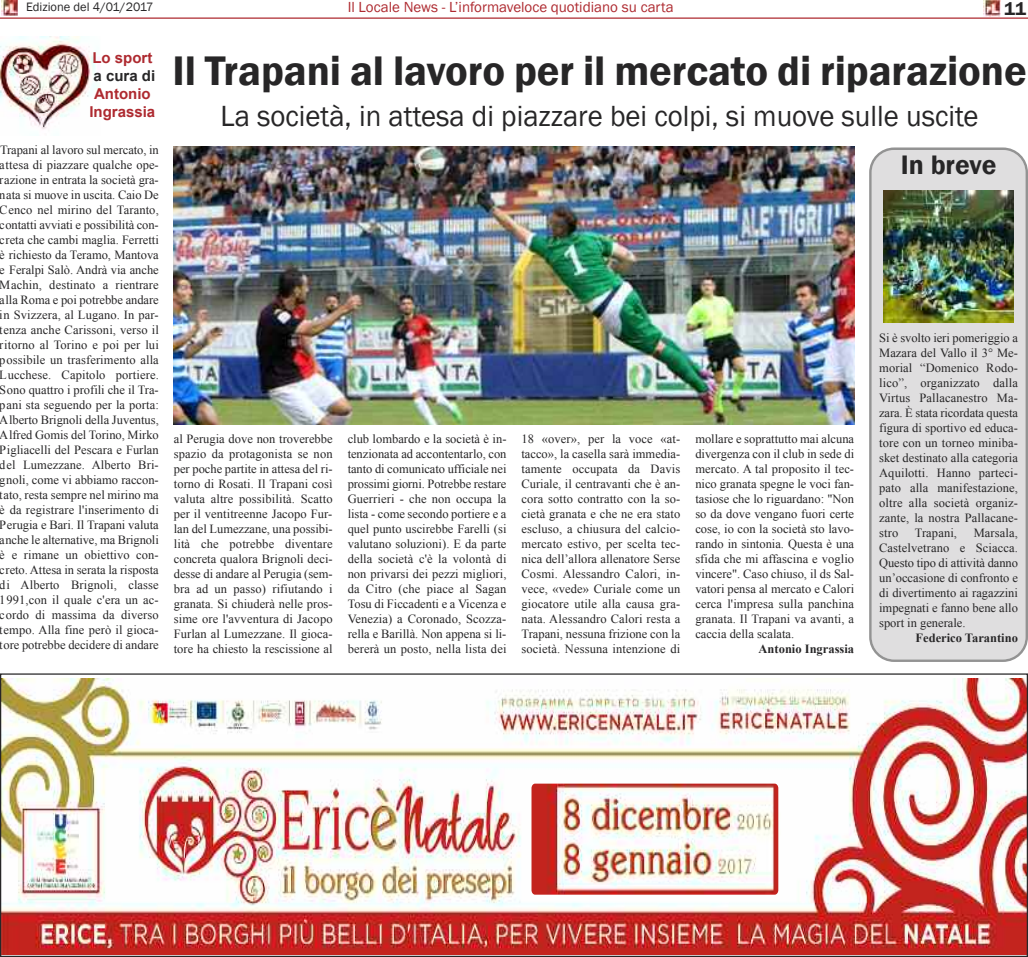
<style>
.page{position:relative;width:1028px;height:957px;background:#fff}
.page>*{position:absolute;margin:0;border:0;box-sizing:border-box;transform-origin:0 0}
.t1{font:600 42.5px "Franklin Gothic";letter-spacing:-.005em;color:#272627}
.t2{font:30px "Franklin Gothic";color:#272627;scale:.96 1}
.t3{font:600 27.5px "Franklin Gothic";color:#272627}
.t4{font:600 18.75px "Franklin Gothic";color:#272627}
.t5{font:15px "Franklin Gothic";color:#ae2a30}
.t6{font:700 15px/18px "Arial";color:#ae2a30;text-align:center}
.t7{font:700 15px "Arial";color:#272627}
.t8{font:12.5px/15px "Times New Roman";letter-spacing:.005em;color:#272627;text-align:justify}
.t9{font:700 12.5px "Times New Roman";color:#272627}
.t10{font:12.5px "Franklin Gothic";color:#272627}
</style>
<div class="page">
<hr style="left:0;top:18px;width:1028px;height:1px;background:#ae2a30">
<img style="left:1px;top:0;width:17px;height:16px">
<img style="left:983px;top:0;width:17px;height:17px">
<img style="left:2px;top:678px;width:1024px;height:276px">
<img style="left:531px;top:783px;width:247px;height:111px">
<svg style="left:869px;top:147px;width:159px;height:515px"></svg>
<img style="left:0;top:37px;width:99px;height:93px">
<img style="left:174px;top:146px;width:680px;height:278px">
<img style="left:884px;top:190px;width:129px;height:133px">
<p class="t10" style="left:26px;top:0;width:129px">Edizione del 4/01/2017</p>
<p class="t5" style="left:348px;top:-1px;width:327px">Il Locale News - L’informaveloce quotidiano su carta</p>
<h3 class="t4" style="left:1004px;top:-2px;width:24px">11</h3>
<p class="t6" style="left:92px;top:49px;width:61px">Lo sport</p>
<p class="t7" style="left:94px;top:68px;width:63px">a cura di</p>
<p class="t6" style="left:89px;top:85px;width:67px">Antonio<br>Ingrassia</p>
<p class="t8" style="left:0;top:142px;width:160px">Trapani al lavoro sul mercato, in attesa di piazzare qualche ope&shy;razione in entrata la società gra&shy;nata si muove in uscita. Caio De Cenco nel mirino del Taranto, contatti avviati e possibilità con&shy;creta che cambi maglia. Ferretti è richiesto da Teramo, Mantova e Feralpi Salò. Andrà via anche Machin, destinato a rientrare alla Roma e poi potrebbe andare in Svizzera, al Lugano. In par&shy;tenza anche Carissoni, verso il ritorno al Torino e poi per lui possibile un trasferimento alla Lucchese. Capitolo portiere.<br>Sono quattro i profili che il Tra&shy;pani sta seguendo per la porta:<br>Alberto Brignoli della Juventus, Alfred Gomis del Torino, Mirko Pigliacelli del Pescara e Furlan del Lumezzane. Alberto Bri&shy;gnoli, come vi abbiamo raccon&shy;tato, resta sempre nel mirino ma è da registrare l'inserimento di Perugia e Bari. Il Trapani valuta anche le alternative, ma Brignoli è e rimane un obiettivo con&shy;creto. Attesa in serata la risposta di Alberto Brignoli, classe 1991,con il quale c'era un ac&shy;cordo di massima da diverso tempo. Alla fine però il gioca&shy;tore potrebbe decidere di andare</p>
<h1 class="t1" style="left:173px;top:46px;width:855px">Il Trapani al lavoro per il mercato di riparazione</h1>
<h2 class="t2" style="left:220px;top:99px;width:791px">La società, in attesa di piazzare bei colpi, si muove sulle uscite</h2>
<h3 class="t3" style="left:900px;top:149px;width:97px">In breve</h3>
<p class="t8" style="left:174px;top:431px;width:160px">al Perugia dove non troverebbe spazio da protagonista se non per poche partite in attesa del ri&shy;torno di Rosati. Il Trapani così valuta altre possibilità. Scatto per il ventitreenne Jacopo Fur&shy;lan del Lumezzane, una possibi&shy;lità che potrebbe diventare concreta qualora Brignoli deci&shy;desse di andare al Perugia (sem&shy;bra ad un passo) rifiutando i granata. Si chiuderà nelle pros&shy;sime ore l'avventura di Jacopo Furlan al Lumezzane. Il gioca&shy;tore ha chiesto la rescissione al</p>
<p class="t8" style="left:348px;top:431px;width:160px">club lombardo e la società è in&shy;tenzionata ad accontentarlo, con tanto di comunicato ufficiale nei prossimi giorni. Potrebbe restare Guerrieri - che non occupa la lista - come secondo portiere e a quel punto uscirebbe Farelli (si valutano soluzioni). E da parte della società c'è la volontà di non privarsi dei pezzi migliori, da Citro (che piace al Sagan Tosu di Ficcadenti e a Vicenza e Venezia) a Coronado, Scozza&shy;rella e Barillà. Non appena si li&shy;bererà un posto, nella lista dei</p>
<p class="t8" style="left:521px;top:431px;width:160px">18 «over», per la voce «at&shy;tacco», la casella sarà immedia&shy;tamente occupata da Davis Curiale, il centravanti che è an&shy;cora sotto contratto con la so&shy;cietà granata e che ne era stato escluso, a chiusura del calcio&shy;mercato estivo, per scelta tec&shy;nica dell’allora allenatore Serse Cosmi. Alessandro Calori, in&shy;vece, «vede» Curiale come un giocatore utile alla causa gra&shy;nata. Alessandro Calori resta a Trapani, nessuna frizione con la società. Nessuna intenzione di</p>
<p class="t8" style="left:695px;top:431px;width:160px">mollare e soprattutto mai alcuna divergenza con il club in sede di mercato. A tal proposito il tec&shy;nico granata spegne le voci fan&shy;tasiose che lo riguardano: "Non so da dove vengano fuori certe cose, io con la società sto lavo&shy;rando in sintonia. Questa è una sfida che mi affascina e voglio vincere". Caso chiuso, il ds Sal&shy;vatori pensa al mercato e Calori cerca l'impresa sulla panchina granata. Il Trapani va avanti, a caccia della scalata.</p>
<p class="t9" style="left:758px;top:641px;width:97px">Antonio Ingrassia</p>
<p class="t8" style="left:879px;top:330px;width:140px">Si è svolto ieri pomeriggio a Mazara del Vallo il 3° Me&shy;morial “Domenico Rodo&shy;lico”, organizzato dalla Virtus Pallacanestro Ma&shy;zara. È stata ricordata questa figura di sportivo ed educa&shy;tore con un torneo miniba&shy;sket destinato alla categoria Aquilotti. Hanno parteci&shy;pato alla manifestazione, oltre alla società organiz&shy;zante, la nostra Pallacane&shy;stro</p>
<p class="t8" style="left:879px;top:525px;width:140px;text-indent:95px">Marsala, Castelvetrano e Sciacca.<br>Questo tipo di attività danno un’occasione di confronto e di divertimento ai ragazzini impegnati e fanno bene allo sport in generale.</p>
<p class="t9" style="left:915px;top:630px;width:104px">Federico Tarantino</p>
<p class="t8" style="left:914px;top:525px;width:44px">Trapani,</p>
</div>
